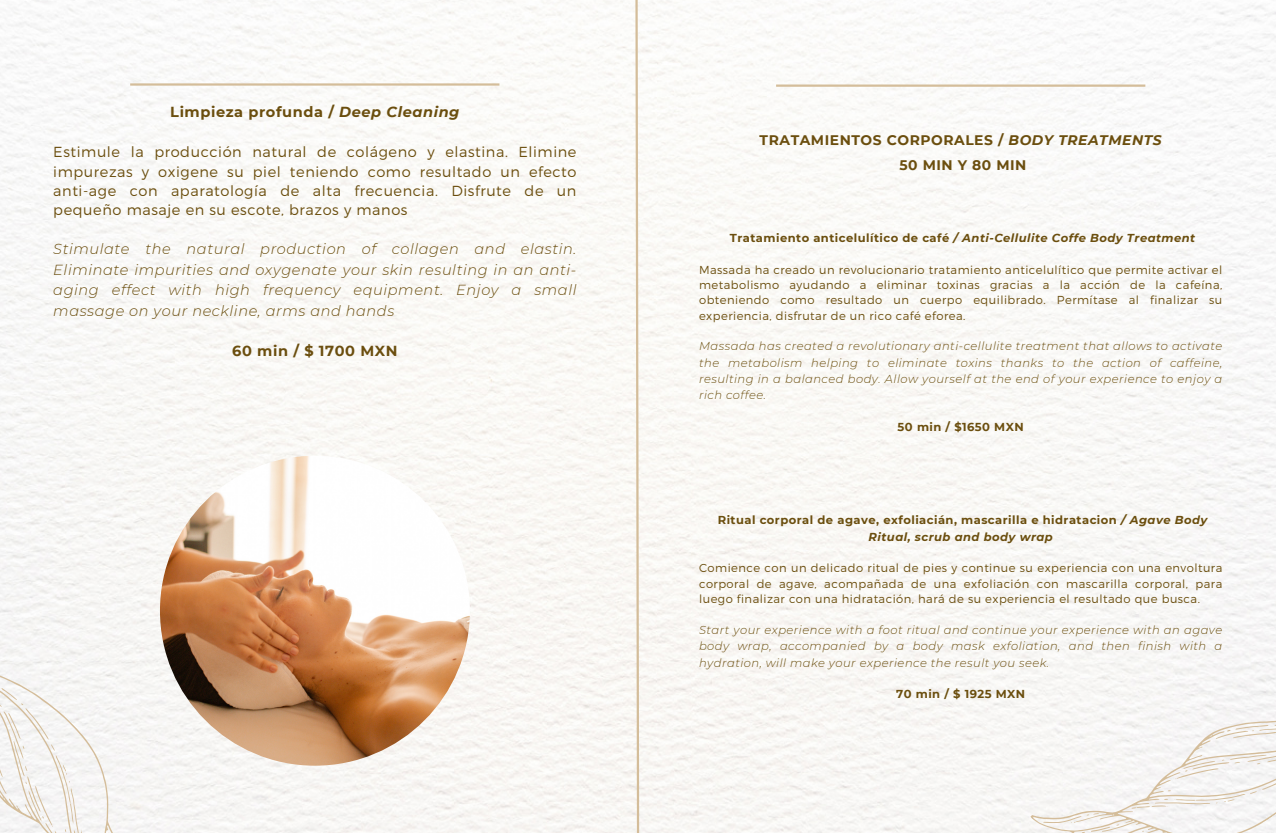
<style>
.page{position:relative;width:1276px;height:833px;background:#fff}
.page>*{position:absolute;margin:0;border:0;box-sizing:border-box;transform-origin:0 0}
.t1{font:300 14.4px/19.5px "Montserrat";letter-spacing:.04em;color:#6b4e0e;text-align:justify}
.t2{font:italic 300 14.4px/20.7px "Montserrat";letter-spacing:.04em;color:#6b4e0e;text-align:justify}
.t3{font:700 14.4px "Montserrat";letter-spacing:.04em;color:#6b4e0e}
.t4{font:700 13.8px "Montserrat";letter-spacing:.04em;color:#6b4e0e}
.t5{font:300 11.4px/15.3px "Montserrat";letter-spacing:.04em;color:#6b4e0e;text-align:justify}
.t6{font:italic 300 11.4px/16.2px "Montserrat";letter-spacing:.04em;color:#6b4e0e;text-align:justify}
.t7{font:700 11.4px/16.2px "Montserrat";letter-spacing:.04em;color:#6b4e0e;text-align:center}
.t8{font:italic 700 11.4px "Montserrat";letter-spacing:.04em;color:#6b4e0e}
.s1{font-style:italic}
.s2{font-style:normal}
</style>
<div class="page">
<div style="left:0;top:0;width:1275px;height:832px;background:#f9f9f6"></div>
<div style="left:1029px;top:601px;width:246px;height:231px;background:#f7f6f5"></div>
<svg style="left:1042px;top:802px;width:67px;height:30px"></svg>
<svg style="left:1115px;top:698px;width:160px;height:135px"></svg>
<div style="left:0;top:601px;width:213px;height:231px;background:#f7f6f4"></div>
<svg style="left:0;top:686px;width:110px;height:147px"></svg>
<hr style="left:130px;top:83px;width:369px;height:3px;background:#d4bd9a">
<svg style="left:634px;top:0;width:6px;height:832px"></svg>
<hr style="left:776px;top:84px;width:369px;height:3px;background:#d4bd9a">
<img style="left:160px;top:456px;width:310px;height:309px;border-radius:50%">
<h4 class="t3" style="left:170px;top:103px;width:290px">Limpieza profunda / <span class="s1">Deep Cleaning</span></h4>
<h4 class="t1" style="left:53px;top:142px;width:524px">Estimule la producción natural de colágeno y elastina. Elimine impurezas y oxigene su piel teniendo como resultado un efecto anti-age con aparatología de alta frecuencia. Disfrute de un pequeño masaje en su escote, brazos y manos</h4>
<p class="t2" style="left:53px;top:239px;width:524px">Stimulate the natural production of collagen and elastin.<br>Eliminate impurities and oxygenate your skin resulting in an anti&shy;aging effect with high frequency equipment. Enjoy a small massage on your neckline, arms and hands</p>
<p class="t3" style="left:232px;top:342px;width:167px">60 min / $ 1700 MXN</p>
<h3 class="t4" style="left:759px;top:131px;width:403px">TRATAMIENTOS CORPORALES / <span class="s1">BODY TREATMENTS</span></h3>
<h3 class="t4" style="left:899px;top:157px;width:128px">50 MIN Y 80 MIN</h3>
<h2 class="t8" style="left:729px;top:231px;width:467px"><span class="s2">Tratamiento anticelulítico de café</span> / Anti-Cellulite Coffe Body Treatment</h2>
<p class="t5" style="left:699px;top:261px;width:524px">Massada ha creado un revolucionario tratamiento anticelulítico que permite activar el metabolismo ayudando a eliminar toxinas gracias a la acción de la cafeína, obteniendo como resultado un cuerpo equilibrado. Permítase al finalizar su experiencia, disfrutar de un rico café eforea.</p>
<p class="t6" style="left:699px;top:338px;width:524px">Massada has created a revolutionary anti-cellulite treatment that allows to activate the metabolism helping to eliminate toxins thanks to the action of caffeine, resulting in a balanced body. Allow yourself at the end of your experience to enjoy a rich coffee.</p>
<h1 class="t7" style="left:897px;top:419px;width:128px">50 min / $1650 MXN</h1>
<h1 class="t7" style="left:717px;top:512px;width:491px">Ritual corporal de agave, exfoliacián, mascarilla e hidratacion <span class="s1">/ Agave Body<br>Ritual, scrub and body wrap</span></h1>
<h4 class="t5" style="left:699px;top:560px;width:524px">Comience con un delicado ritual de pies y continue su experiencia con una envoltura corporal de agave, acompañada de una exfoliación con mascarilla corporal, para luego finalizar con una hidratación, hará de su experiencia el resultado que busca.</h4>
<p class="t6" style="left:699px;top:621px;width:524px">Start your experience with a foot ritual and continue your experience with an agave body wrap, accompanied by a body mask exfoliation, and then finish with a hydration, will make your experience the result you seek.</p>
<p class="t7" style="left:896px;top:686px;width:131px">70 min / $ 1925 MXN</p>
</div>
